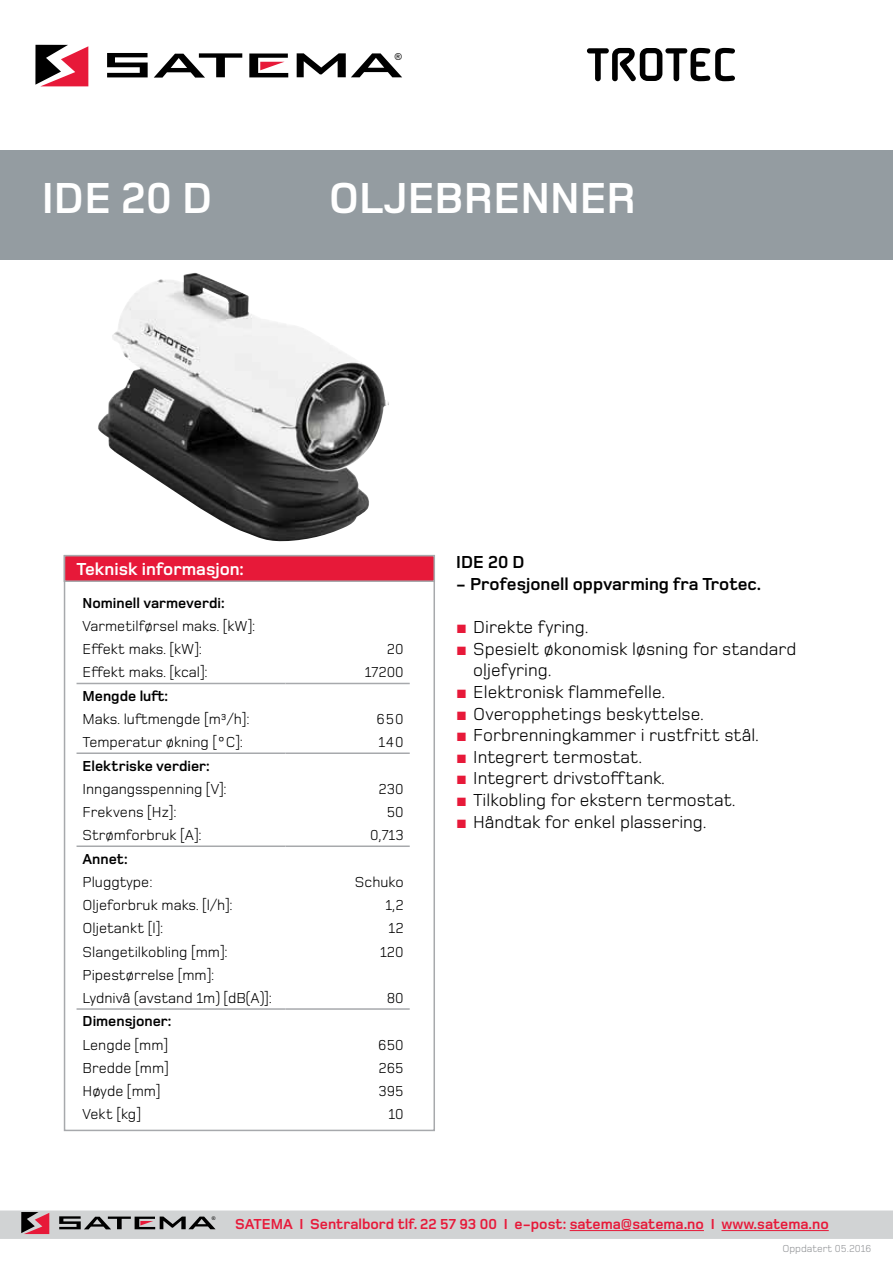
<style>
.page{position:relative;width:893px;height:1263px;background:#fff}
.page>*{position:absolute;margin:0;border:0;box-sizing:border-box;transform-origin:0 0}
.t1{font:700 51px "Alega";color:#000}
.t2{font:700 45px "Foundry Monoline";color:#fff}
.t3{font:18px/21.6px "Foundry Monoline";color:#000}
.t4{font:700 18px "Foundry Monoline";color:#000}
.t5{font:700 18px "Foundry Monoline";color:#fff}
.t6{font:15px/23.2px "Foundry Monoline";color:#000}
.t7{font:700 15px "Foundry Monoline";color:#e71939}
.t8{font:700 15px "Foundry Monoline";color:#000}
.t9{font:10.5px "Foundry Monoline";color:#939598}
.t10{font:9.6px "Arial";color:#000}
.t11{font:5.1px "Arial";color:#000}
.s1{font-family:"Arial";color:#e71939}
</style>
<div class="page">
<svg style="left:35px;top:45px;width:53px;height:41px"></svg>
<svg style="left:107px;top:53px;width:41px;height:24px"></svg>
<svg style="left:154px;top:53px;width:88px;height:25px"></svg>
<svg style="left:297px;top:53px;width:105px;height:24px"></svg>
<svg style="left:249px;top:54px;width:39px;height:23px"></svg>
<svg style="left:0;top:1210px;width:893px;height:29px;background:#c9c8ca"></svg>
<hr style="left:570px;top:1230px;width:134px;height:1px;background:#e71939">
<hr style="left:721px;top:1230px;width:108px;height:1px;background:#e71939">
<div style="left:0;top:150px;width:893px;height:109px;background:#949ca1"></div>
<hr style="left:77px;top:683px;width:208px;height:1px;background:#a7a9ac">
<hr style="left:285px;top:683px;width:125px;height:1px;background:#a7a9ac">
<hr style="left:77px;top:752px;width:208px;height:2px;background:#a7a9ac">
<hr style="left:285px;top:752px;width:125px;height:2px;background:#a7a9ac">
<hr style="left:77px;top:845px;width:208px;height:2px;background:#a7a9ac">
<hr style="left:285px;top:845px;width:125px;height:2px;background:#a7a9ac">
<hr style="left:77px;top:1008px;width:208px;height:2px;background:#a7a9ac">
<hr style="left:285px;top:1008px;width:125px;height:2px;background:#a7a9ac">
<div style="left:64px;top:555px;width:371px;height:576px;border:2px solid #a7a9ac"></div>
<div style="left:64px;top:555px;width:371px;height:27px;background:#e71939;border:2px solid #a7a9ac"></div>
<img style="left:98px;top:273px;width:291px;height:269px">
<p class="t10" style="left:395px;top:50px;width:9px">®</p>
<h1 class="t1" style="left:586px;top:38px;width:152px">TROTEC</h1>
<h2 class="t2" style="left:42px;top:174px;width:166px">idE 20 D</h2>
<h2 class="t2" style="left:329px;top:174px;width:309px">oljebrenner</h2>
<p class="t5" style="left:77px;top:560px;width:169px">Teknisk informasjon:</p>
<p class="t8" style="left:83px;top:595px;width:144px">Nominell varmeverdi:</p>
<p class="t6" style="left:83px;top:614px;width:174px">Varmetilførsel maks. [kW]:<br>Effekt maks. [kW]:</p>
<p class="t6" style="left:387px;top:638px;width:18px">20</p>
<p class="t6" style="left:83px;top:661px;width:127px">Effekt maks. [kcal]:</p>
<p class="t6" style="left:365px;top:661px;width:41px">17200</p>
<p class="t8" style="left:83px;top:688px;width:87px">Mengde luft:</p>
<p class="t6" style="left:83px;top:707px;width:169px">Maks. luftmengde [m³/h]:</p>
<p class="t6" style="left:376px;top:707px;width:29px">650</p>
<p class="t6" style="left:83px;top:731px;width:162px">Temperatur økning [°C]:</p>
<p class="t6" style="left:379px;top:731px;width:27px">140</p>
<p class="t8" style="left:83px;top:757px;width:129px">Elektriske verdier:</p>
<p class="t6" style="left:83px;top:777px;width:146px">Inngangsspenning [V]:</p>
<p class="t6" style="left:379px;top:777px;width:27px">230</p>
<p class="t6" style="left:83px;top:800px;width:96px">Frekvens [Hz]:</p>
<p class="t6" style="left:387px;top:800px;width:19px">50</p>
<p class="t6" style="left:83px;top:824px;width:121px">Strømforbruk [A]:</p>
<p class="t6" style="left:370px;top:824px;width:35px">0,713</p>
<p class="t8" style="left:83px;top:850px;width:47px">Annet:</p>
<p class="t6" style="left:83px;top:870px;width:72px">Pluggtype:</p>
<p class="t6" style="left:355px;top:870px;width:50px">Schuko</p>
<p class="t6" style="left:83px;top:893px;width:152px">Oljeforbruk maks. [l/h]:</p>
<p class="t6" style="left:385px;top:893px;width:20px">1,2</p>
<p class="t6" style="left:83px;top:917px;width:82px">Oljetankt [l]:</p>
<p class="t6" style="left:389px;top:917px;width:17px">12</p>
<p class="t6" style="left:83px;top:940px;width:147px">Slangetilkobling [mm]:</p>
<p class="t6" style="left:380px;top:940px;width:25px">120</p>
<p class="t6" style="left:83px;top:963px;width:191px">Pipestørrelse [mm]:<br>Lydnivå (avstand 1m) [dB(A)]:</p>
<p class="t6" style="left:387px;top:986px;width:19px">80</p>
<p class="t8" style="left:83px;top:1013px;width:90px">Dimensjoner:</p>
<p class="t6" style="left:83px;top:1033px;width:87px">Lengde [mm]</p>
<p class="t6" style="left:378px;top:1033px;width:27px">650</p>
<p class="t6" style="left:83px;top:1056px;width:88px">Bredde [mm]</p>
<p class="t6" style="left:378px;top:1056px;width:27px">265</p>
<p class="t6" style="left:83px;top:1079px;width:79px">Høyde [mm]</p>
<p class="t6" style="left:378px;top:1079px;width:27px">395</p>
<p class="t6" style="left:83px;top:1103px;width:60px">Vekt [kg]</p>
<p class="t6" style="left:388px;top:1103px;width:17px">10</p>
<p class="t4" style="left:456px;top:553px;width:67px">IDE 20 D</p>
<p class="t4" style="left:456px;top:574px;width:306px">- Profesjonell oppvarming fra Trotec.</p>
<p class="t3" style="left:456px;top:616px;width:134px"><span class="s1">■</span> Direkte fyring.</p>
<p class="t3" style="left:473px;top:638px;width:325px;text-indent:-17px"><span class="s1">■</span> Spesielt økonomisk løsning for standard oljefyring.</p>
<p class="t3" style="left:456px;top:681px;width:211px"><span class="s1">■</span> Elektronisk flammefelle.</p>
<p class="t3" style="left:456px;top:703px;width:249px"><span class="s1">■</span> Overopphetings beskyttelse.</p>
<p class="t3" style="left:456px;top:724px;width:304px"><span class="s1">■</span> Forbrenningkammer i rustfritt stål.</p>
<p class="t3" style="left:456px;top:746px;width:187px"><span class="s1">■</span> Integrert termostat.</p>
<p class="t3" style="left:456px;top:768px;width:210px"><span class="s1">■</span> Integrert drivstofftank.</p>
<p class="t3" style="left:456px;top:789px;width:281px"><span class="s1">■</span> Tilkobling for ekstern termostat.</p>
<p class="t3" style="left:456px;top:811px;width:252px"><span class="s1">■</span> Håndtak for enkel plassering.</p>
<p class="t11" style="left:212px;top:1215px;width:5px">®</p>
<p class="t7" style="left:235px;top:1216px;width:595px">SATEMA I Sentralbord tlf. 22 57 93 00 I e-post: satema@satema.no I www.satema.no</p>
<p class="t9" style="left:782px;top:1243px;width:91px">Oppdatert 05.2016</p>
</div>
